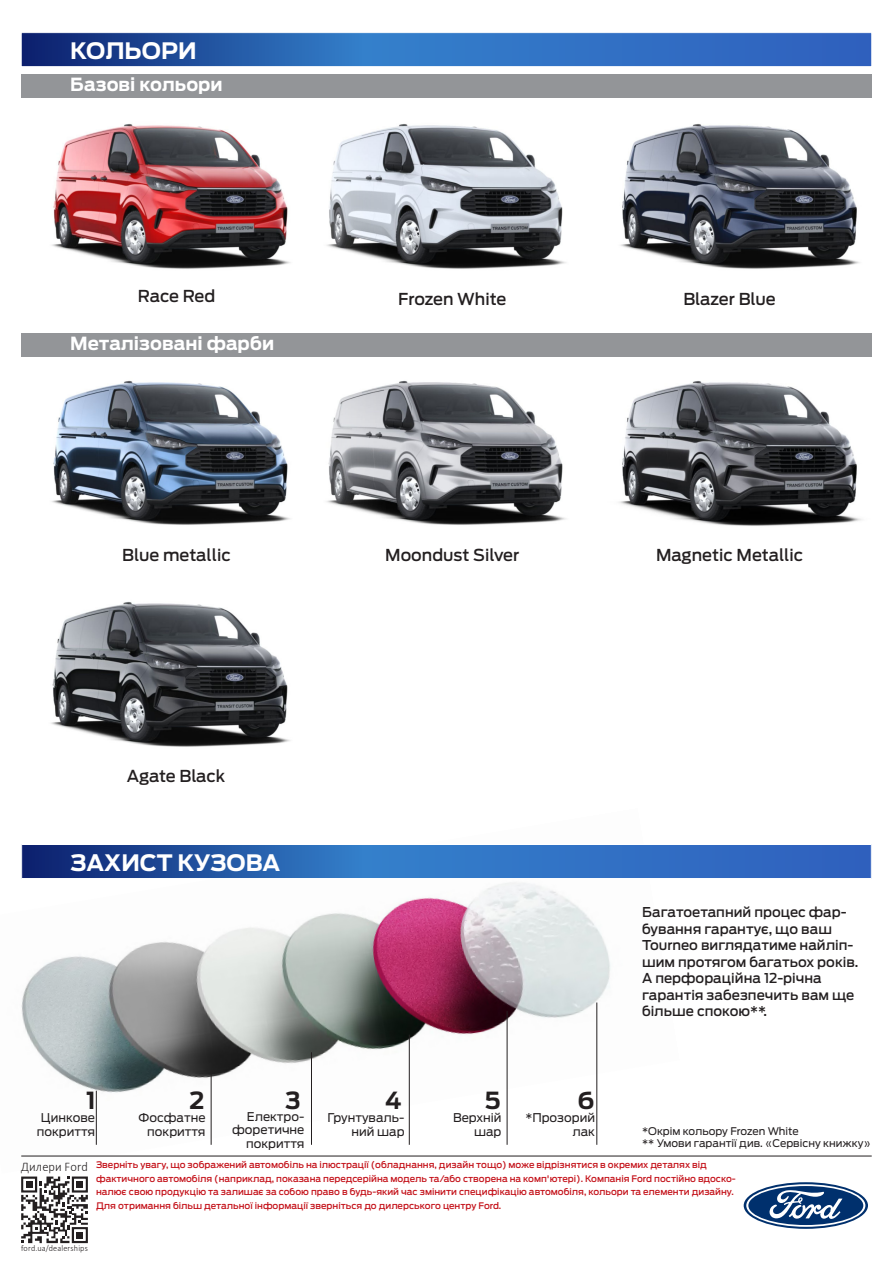
<style>
.page{position:relative;width:893px;height:1263px;background:#fff}
.page>*{position:absolute;margin:0;border:0;box-sizing:border-box;transform-origin:0 0}
.t1{font:700 23.4px "Ford Antenna";color:#231f20}
.t2{font:700 22.5px "Ford Antenna";color:#fff}
.t3{font:700 18px "Ford Antenna";color:#fff}
.t4{font:500 16.35px "Ford Antenna";color:#231f20}
.t5{font:500 13.5px/16.5px "Ford Antenna";color:#231f20}
.t6{font:300 13.05px "Calibri";letter-spacing:.01em;color:#231f20;scale:.95 1}
.t7{font:12px/13.5px "Ford Antenna";color:#231f20;text-align:right}
.t8{font:10.5px "Ford Antenna";color:#231f20}
.t9{font:500 9px/13.5px "Ford Antenna";color:#c4121a}
.t10{font:300 8.7px "Calibri";letter-spacing:.015em;color:#231f20;scale:.95 1}
</style>
<div class="page">
<img style="left:21px;top:882px;width:659px;height:274px">
<hr style="left:211px;top:1071px;width:1px;height:74px;background:#231f20">
<hr style="left:96px;top:1091px;width:1px;height:54px;background:#231f20">
<hr style="left:311px;top:1052px;width:1px;height:93px;background:#231f20">
<hr style="left:409px;top:1034px;width:1px;height:111px;background:#231f20">
<hr style="left:507px;top:1011px;width:1px;height:134px;background:#231f20">
<hr style="left:597px;top:1002px;width:1px;height:143px;background:#231f20">
<svg style="left:23px;top:846px;width:847px;height:31px;background:#2a62b3"></svg>
<div style="left:21px;top:844px;width:851px;height:35px;border:1px solid #fff"></div>
<img style="left:395px;top:380px;width:122px;height:145px">
<div style="left:517px;top:296px;width:376px;height:326px;background:#fff;opacity:.6"></div>
<img style="left:395px;top:124px;width:122px;height:145px">
<div style="left:517px;top:40px;width:376px;height:325px;background:#fff;opacity:.6"></div>
<img style="left:51px;top:622px;width:239px;height:125px">
<div style="left:0;top:40px;width:395px;height:325px;background:#fff;opacity:.6"></div>
<img style="left:21px;top:116px;width:298px;height:174px">
<div style="left:0;top:296px;width:395px;height:326px;background:#fff"></div>
<img style="left:52px;top:380px;width:238px;height:145px">
<svg style="left:23px;top:34px;width:847px;height:31px;background:#2a62b3"></svg>
<div style="left:21px;top:32px;width:851px;height:35px;border:1px solid #fff"></div>
<div style="left:21px;top:74px;width:851px;height:24px;background:#939598"></div>
<div style="left:21px;top:333px;width:851px;height:24px;background:#939598"></div>
<svg style="left:21px;top:1176px;width:67px;height:67px"></svg>
<div style="left:76px;top:1181px;width:7px;height:7px;background:#231f20"></div>
<div style="left:76px;top:1232px;width:7px;height:6px;background:#231f20"></div>
<div style="left:26px;top:1181px;width:7px;height:7px;background:#231f20"></div>
<hr style="left:21px;top:1156px;width:851px;height:1px;background:#231f20">
<svg style="left:744px;top:1182px;width:124px;height:47px"></svg>
<svg style="left:746px;top:1184px;width:119px;height:43px"></svg>
<p class="t2" style="left:70px;top:31px;width:128px">КОЛЬОРИ</p>
<p class="t3" style="left:70px;top:69px;width:154px">Базові кольори</p>
<p class="t4" style="left:138px;top:282px;width:79px">Race Red</p>
<p class="t3" style="left:70px;top:328px;width:206px">Металізовані фарби</p>
<p class="t4" style="left:398px;top:285px;width:110px">Frozen White</p>
<p class="t4" style="left:683px;top:285px;width:94px">Blazer Blue</p>
<p class="t4" style="left:122px;top:541px;width:110px">Blue metallic</p>
<p class="t4" style="left:656px;top:541px;width:149px">Magnetic Metallic</p>
<p class="t4" style="left:385px;top:541px;width:136px">Moondust Silver</p>
<p class="t4" style="left:127px;top:762px;width:100px">Agate Black</p>
<p class="t2" style="left:71px;top:842px;width:211px">ЗАХИСТ КУЗОВА</p>
<p class="t1" style="left:86px;top:1079px;width:11px">1</p>
<p class="t1" style="left:189px;top:1079px;width:17px">2</p>
<p class="t1" style="left:286px;top:1079px;width:17px">3</p>
<p class="t1" style="left:385px;top:1079px;width:18px">4</p>
<p class="t1" style="left:485px;top:1079px;width:17px">5</p>
<p class="t1" style="left:578px;top:1079px;width:19px">6</p>
<p class="t7" style="left:232px;top:1108px;width:74px">Електро&shy;форетичне покриття</p>
<p class="t7" style="left:37px;top:1110px;width:60px;text-align:center">Цинкове покриття</p>
<p class="t7" style="left:327px;top:1110px;width:79px">Грунтуваль&shy;ний шар</p>
<p class="t7" style="left:453px;top:1110px;width:50px">Верхній</p>
<p class="t7" style="left:138px;top:1110px;width:69px">Фосфатне</p>
<p class="t7" style="left:147px;top:1123px;width:60px">покриття</p>
<p class="t7" style="left:474px;top:1123px;width:29px">шар</p>
<p class="t7" style="left:525px;top:1110px;width:71px">*Прозорий лак</p>
<p class="t5" style="left:642px;top:903px;width:218px">Багатоетапний процес фар&shy;бування гарантує, що ваш<br>Tourneo виглядатиме найліп&shy;шим протягом багатьох років.</p>
<p class="t5" style="left:642px;top:969px;width:214px">А перфораційна 12-річна гарантія забезпечить вам ще більше спокою**.</p>
<p class="t8" style="left:642px;top:1122px;width:158px">*Окрім кольору Frozen White</p>
<p class="t8" style="left:642px;top:1134px;width:230px">** Умови гарантії див. «Сервісну книжку»</p>
<p class="t6" style="left:21px;top:1158px;width:72px">Дилери Ford</p>
<p class="t9" style="left:96px;top:1157px;width:641px">Зверніть увагу, що зображений автомобіль на ілюстрації (обладнання, дизайн тощо) може відрізнятися в окремих деталях від фактичного автомобіля (наприклад, показана передсерійна модель та/або створена на комп'ютері). Компанія Ford постійно вдоско&shy;налює свою продукцію та залишає за собою право в будь-який час змінити специфікацію автомобіля, кольори та елементи дизайну.<br>Для отримання більш детальної інформації зверніться до дилерського центру Ford.</p>
<p class="t10" style="left:21px;top:1243px;width:72px">ford.ua/dealerships</p>
</div>
